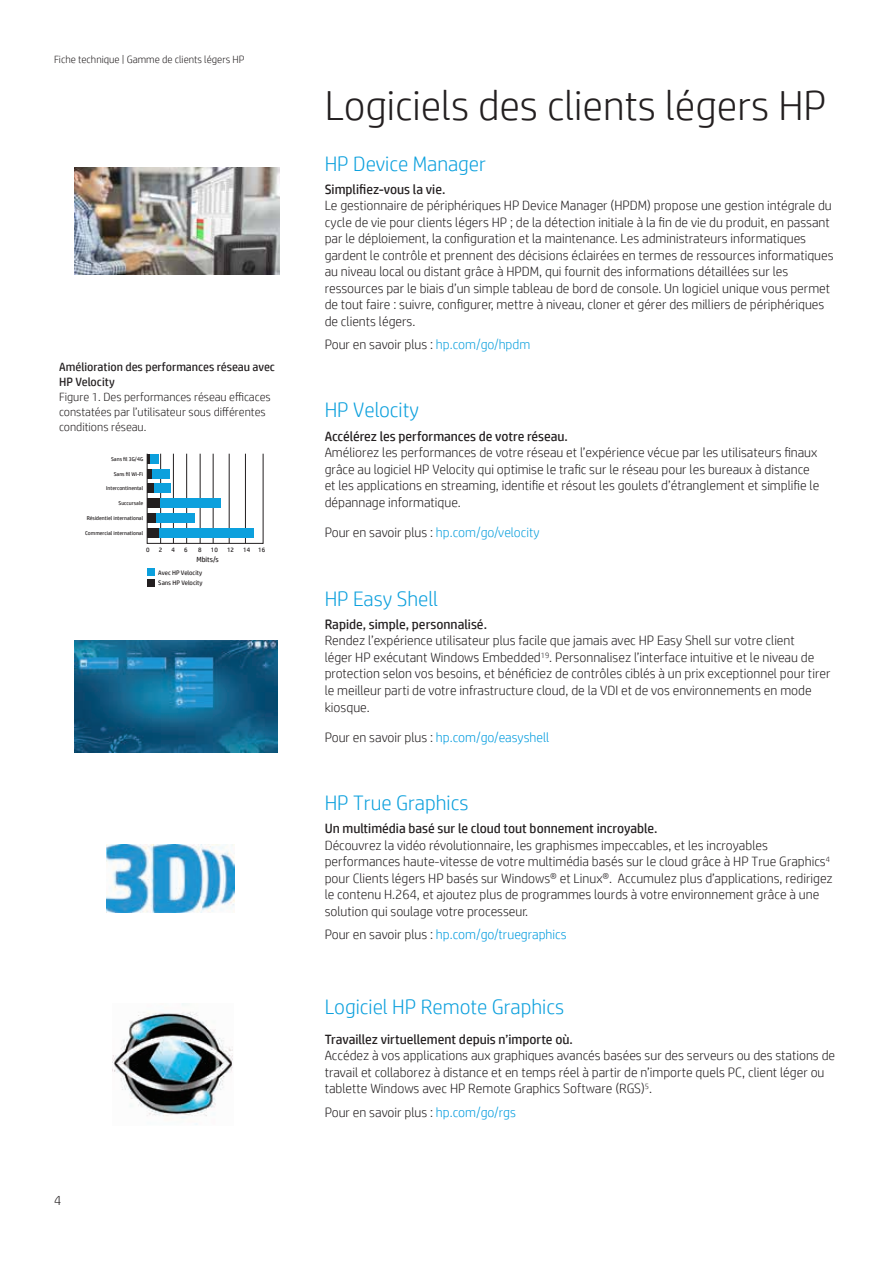
<style>
.page{position:relative;width:893px;height:1263px;background:#fff}
.page>*{position:absolute;margin:0;border:0;box-sizing:border-box;transform-origin:0 0}
.Cover_headline_50_52{font:300 42px "HP Simplified";color:#231f20}
.Subhead_14_16_bold_b{font:300 21px "HP Simplified";color:#0ca0dd}
.Body{font:300 21px "HP Simplified";color:#0ca0dd}
.Body-2{font:300 13.5px/16.5px "HP Simplified";color:#231f20}
.Body_header_bold{font:13.5px "HP Simplified";color:#231f20}
.Body-3{font:300 13.5px "HP Simplified";color:#009bde}
.Body-4{font:300 13.5px "HP Simplified";color:#0ca0dd}
.Sidebar_body{font:300 12px/15px "HP Simplified";color:#231f20}
.Sidebar_header_no_sp{font:12px/15px "HP Simplified";color:#231f20}
.Title_descriptor{font:300 10.5px "HP Simplified";color:#231f20}
.t1{font:7.5px "HP Simplified";color:#231f20}
.t2{font:6.45px/10.2px "HP Simplified";color:#231f20}
.t3{font:5.55px "HP Simplified";color:#231f20}
.s1{color:#0ca0dd}
.s2{color:#231f20}
.s3{color:#009bde}
</style>
<div class="page">
<img style="left:74px;top:641px;width:203px;height:111px">
<img style="left:107px;top:845px;width:127px;height:67px">
<img style="left:113px;top:1004px;width:120px;height:121px">
<div style="left:147px;top:453px;width:116px;height:91px;border:1px solid #231f20"></div>
<hr style="left:160px;top:454px;width:1px;height:89px;background:#231f20">
<hr style="left:173px;top:454px;width:1px;height:89px;background:#231f20">
<hr style="left:186px;top:454px;width:1px;height:89px;background:#231f20">
<hr style="left:200px;top:454px;width:1px;height:89px;background:#231f20">
<hr style="left:213px;top:454px;width:1px;height:89px;background:#231f20">
<hr style="left:229px;top:454px;width:1px;height:89px;background:#231f20">
<hr style="left:245px;top:454px;width:1px;height:89px;background:#231f20">
<div style="left:147px;top:529px;width:12px;height:9px;background:#231f20"></div>
<div style="left:147px;top:514px;width:9px;height:9px;background:#231f20"></div>
<div style="left:147px;top:498px;width:15px;height:9px;background:#231f20"></div>
<div style="left:147px;top:484px;width:8px;height:9px;background:#231f20"></div>
<div style="left:147px;top:469px;width:5px;height:9px;background:#231f20"></div>
<svg style="left:147px;top:455px;width:4px;height:9px"></svg>
<div style="left:159px;top:529px;width:95px;height:9px;background:#0ca0dd"></div>
<div style="left:156px;top:514px;width:39px;height:9px;background:#0ca0dd"></div>
<div style="left:161px;top:498px;width:60px;height:9px;background:#0ca0dd"></div>
<div style="left:155px;top:484px;width:16px;height:9px;background:#0ca0dd"></div>
<div style="left:152px;top:469px;width:18px;height:9px;background:#0ca0dd"></div>
<div style="left:151px;top:455px;width:8px;height:9px;background:#0ca0dd"></div>
<div style="left:147px;top:568px;width:8px;height:8px;background:#0ca0dd"></div>
<div style="left:147px;top:579px;width:8px;height:8px;background:#231f20"></div>
<img style="left:74px;top:167px;width:206px;height:107px">
<p class="Title_descriptor" style="left:54px;top:53px;width:192px">Fiche technique | Gamme de clients légers HP</p>
<p class="Sidebar_header_no_sp" style="left:59px;top:359px;width:217px">Amélioration des performances réseau avec<br>HP Velocity</p>
<p class="Sidebar_body" style="left:59px;top:389px;width:213px">Figure 1. Des performances réseau efficaces constatées par l’utilisateur sous différentes conditions réseau.</p>
<p class="t3" style="left:111px;top:455px;width:34px">Sans fil 3G/4G</p>
<p class="t3" style="left:114px;top:470px;width:31px">Sans fil Wi-Fi</p>
<p class="t3" style="left:106px;top:485px;width:38px">Intercontinental</p>
<p class="t3" style="left:118px;top:500px;width:26px">Succursale</p>
<p class="t3" style="left:87px;top:515px;width:58px">Résidentiel international</p>
<p class="t3" style="left:85px;top:529px;width:60px">Commercial international</p>
<p class="t2" style="left:146px;top:544px;width:5px">0</p>
<p class="t2" style="left:159px;top:544px;width:5px">2</p>
<p class="t2" style="left:172px;top:544px;width:5px">4</p>
<p class="t2" style="left:184px;top:544px;width:5px">6</p>
<p class="t2" style="left:198px;top:544px;width:5px">8</p>
<p class="t2" style="left:211px;top:544px;width:8px">10</p>
<p class="t2" style="left:227px;top:544px;width:8px">12</p>
<p class="t2" style="left:243px;top:544px;width:23px">14 16</p>
<p class="t1" style="left:196px;top:554px;width:24px">Mbits/s</p>
<p class="t2" style="left:158px;top:567px;width:46px">Avec HP Velocity<br>Sans HP Velocity</p>
<p class="Body-2" style="left:54px;top:1192px;width:9px">4</p>
<p class="Cover_headline_50_52" style="left:325px;top:82px;width:503px">Logiciels des clients légers HP</p>
<p class="Subhead_14_16_bold_b" style="left:325px;top:152px;width:163px">HP Device Manager</p>
<p class="Body_header_bold" style="left:325px;top:180px;width:122px">Simplifiez-vous la vie.</p>
<p class="Body-2" style="left:325px;top:197px;width:510px">Le gestionnaire de périphériques HP Device Manager (HPDM) propose une gestion intégrale du cycle de vie pour clients légers HP ; de la détection initiale à la fin de vie du produit, en passant par le déploiement, la configuration et la maintenance. Les administrateurs informatiques gardent le contrôle et prennent des décisions éclairées en termes de ressources informatiques au niveau local ou distant grâce à HPDM, qui fournit des informations détaillées sur les ressources par le biais d’un simple tableau de bord de console. Un logiciel unique vous permet de tout faire : suivre, configurer, mettre à niveau, cloner et gérer des milliers de périphériques de clients légers.</p>
<p class="Body-2" style="left:325px;top:336px;width:207px">Pour en savoir plus : <span class="s1">hp.com/go/hpdm</span></p>
<p class="Subhead_14_16_bold_b" style="left:325px;top:398px;width:96px">HP Velocity</p>
<p class="Body_header_bold" style="left:325px;top:427px;width:245px">Accélérez les performances de votre réseau.</p>
<p class="Body-2" style="left:325px;top:444px;width:496px">Améliorez les performances de votre réseau et l’expérience vécue par les utilisateurs finaux grâce au logiciel HP Velocity qui optimise le trafic sur le réseau pour les bureaux à distance et les applications en streaming, identifie et résout les goulets d’étranglement et simplifie le dépannage informatique.</p>
<p class="Body-4" style="left:325px;top:525px;width:216px"><span class="s2">Pour en savoir plus :</span> hp.com/go/velocity</p>
<p class="Subhead_14_16_bold_b" style="left:325px;top:587px;width:115px">HP Easy Shell</p>
<p class="Body_header_bold" style="left:325px;top:615px;width:164px">Rapide, simple, personnalisé.</p>
<p class="Body-2" style="left:325px;top:632px;width:507px">Rendez l’expérience utilisateur plus facile que jamais avec HP Easy Shell sur votre client<br>léger HP exécutant Windows Embedded<sup>19</sup>. Personnalisez l’interface intuitive et le niveau de protection selon vos besoins, et bénéficiez de contrôles ciblés à un prix exceptionnel pour tirer le meilleur parti de votre infrastructure cloud, de la VDI et de vos environnements en mode kiosque.</p>
<p class="Body-3" style="left:325px;top:729px;width:226px"><span class="s2">Pour en savoir plus :</span> hp.com/go/easyshell</p>
<p class="Subhead_14_16_bold_b" style="left:325px;top:791px;width:145px">HP True Graphics</p>
<p class="Body_header_bold" style="left:325px;top:819px;width:334px">Un multimédia basé sur le cloud tout bonnement incroyable.</p>
<p class="Body-2" style="left:325px;top:836px;width:510px">Découvrez la vidéo révolutionnaire, les graphismes impeccables, et les incroyables performances haute-vitesse de votre multimédia basés sur le cloud grâce à HP True Graphics<sup>4 </sup>pour Clients légers HP basés sur Windows® et Linux®. Accumulez plus d’applications, redirigez le contenu H.264, et ajoutez plus de programmes lourds à votre environnement grâce à une solution qui soulage votre processeur.</p>
<p class="Body-3" style="left:325px;top:926px;width:243px"><span class="s2">Pour en savoir plus :</span> hp.com/go/truegraphics</p>
<p class="Body" style="left:325px;top:995px;width:241px">Logiciel HP Remote Graphics</p>
<p class="Body_header_bold" style="left:325px;top:1030px;width:250px">Travaillez virtuellement depuis n’importe où.</p>
<p class="Body-2" style="left:325px;top:1047px;width:512px">Accédez à vos applications aux graphiques avancés basées sur des serveurs ou des stations de travail et collaborez à distance et en temps réel à partir de n’importe quels PC, client léger ou tablette Windows avec HP Remote Graphics Software (RGS)<sup>5</sup>.</p>
<p class="Body-2" style="left:325px;top:1103px;width:193px">Pour en savoir plus : <span class="s3">hp.com/go/rgs</span></p>
</div>
